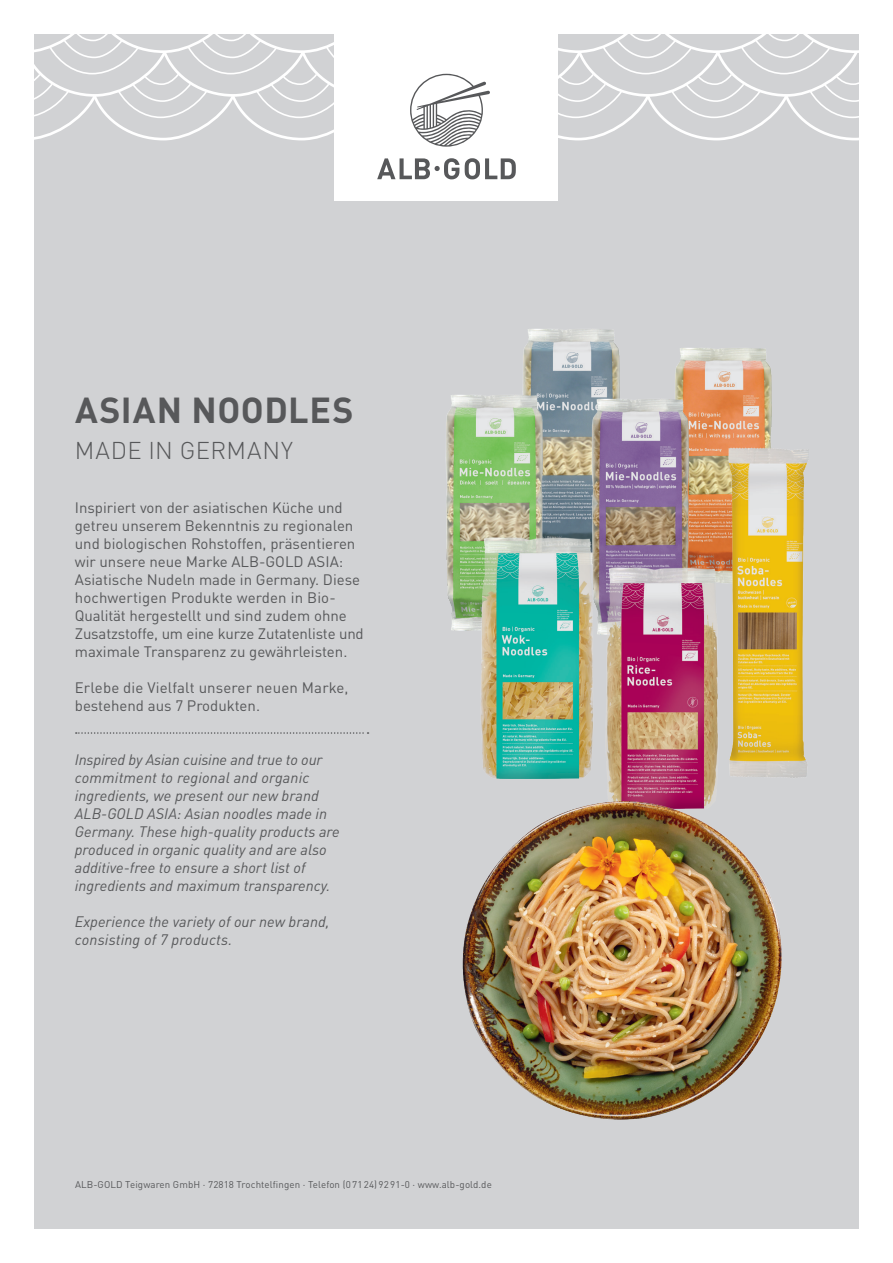
<style>
.page{position:relative;width:893px;height:1263px;background:#fff}
.page>*{position:absolute;margin:0;border:0;box-sizing:border-box;transform-origin:0 0}
.t1{font:700 35.7px "DINOT";letter-spacing:.015em;color:#57585a}
.t2{font:300 24px "DINOT";letter-spacing:.025em;color:#57585a}
.t3{font:15px/18px "DINOT";color:#57585a}
.t4{font:italic 15px/18px "DINOT";color:#57585a}
.t5{font:9.75px "DINOT";letter-spacing:.01em;color:#57585a}
</style>
<div class="page">
<div style="left:34px;top:34px;width:825px;height:1195px;background:#d1d2d4"></div>
<img style="left:523px;top:329px;width:97px;height:56px">
<img style="left:675px;top:348px;width:97px;height:45px">
<img style="left:573px;top:385px;width:146px;height:177px">
<img style="left:692px;top:393px;width:116px;height:385px">
<img style="left:445px;top:381px;width:128px;height:250px">
<img style="left:461px;top:531px;width:154px;height:248px">
<img style="left:587px;top:562px;width:154px;height:225px">
<div style="left:335px;top:0;width:223px;height:200px;background:#fff"></div>
<svg style="left:377px;top:158px;width:139px;height:21px"></svg>
<svg style="left:34px;top:34px;width:825px;height:113px"></svg>
<img style="left:462px;top:787px;width:320px;height:333px">
<svg style="left:76px;top:732px;width:293px;height:2px"></svg>
<h1 class="t1" style="left:75px;top:382px;width:280px">ASIAN NOODLES</h1>
<h2 class="t2" style="left:75px;top:432px;width:220px">MADE IN GERMANY</h2>
<p class="t3" style="left:75px;top:497px;width:290px">Inspiriert von der asiatischen Küche und getreu unserem Bekenntnis zu regionalen und biologischen Rohstoffen, präsentieren wir unsere neue Marke ALB-GOLD ASIA:<br>Asiatische Nudeln made in Germany. Diese hochwertigen Produkte werden in Bio-Qualität hergestellt und sind zudem ohne Zusatzstoffe, um eine kurze Zutatenliste und maximale Transparenz zu gewährleisten.</p>
<p class="t3" style="left:75px;top:677px;width:275px">Erlebe die Vielfalt unserer neuen Marke, bestehend aus 7 Produkten.</p>
<p class="t4" style="left:75px;top:750px;width:266px">Inspired by Asian cuisine and true to our commitment to regional and organic ingredients, we present our new brand ALB-GOLD ASIA: Asian noodles made in Germany. These high-quality products are produced in organic quality and are also additive-free to ensure a short list of ingredients and maximum transparency.</p>
<p class="t4" style="left:75px;top:912px;width:256px">Experience the variety of our new brand, consisting of 7 products.</p>
<p class="t5" style="left:75px;top:1177px;width:418px">ALB-GOLD Teigwaren GmbH · 72818 Trochtelfingen · Telefon (0 71 24) 92 91-0 · www.alb-gold.de</p>
</div>
